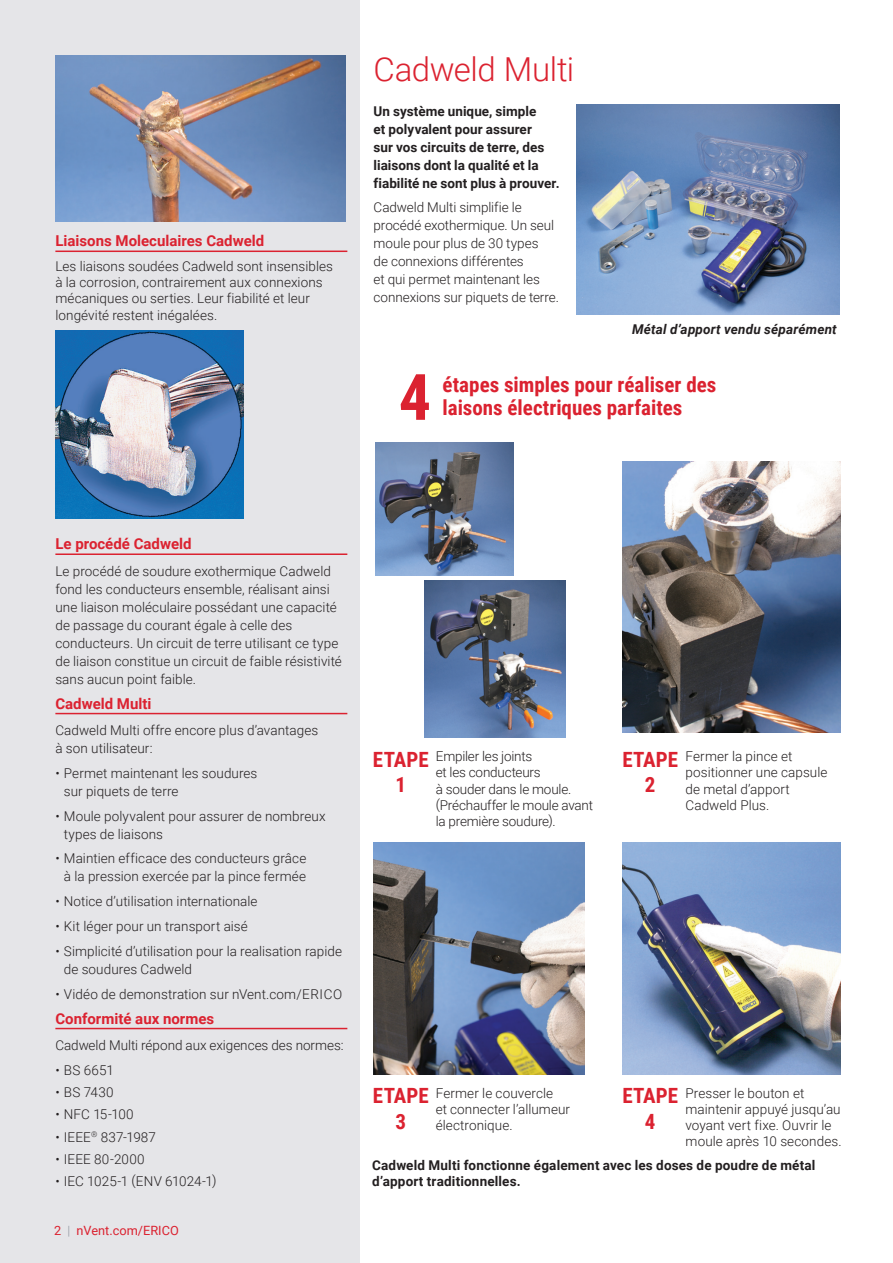
<style>
.page{position:relative;width:893px;height:1263px;background:#fff}
.page>*{position:absolute;margin:0;border:0;box-sizing:border-box;transform-origin:0 0}
.t1{font:700 64.05px "Roboto Condensed";color:#db2230}
.t2{font:300 33px "Roboto";letter-spacing:-.015em;color:#db2230}
.t3{font:700 21px/25.2px "Roboto Condensed";color:#db2230;text-align:center}
.t4{font:700 15px "Roboto";color:#db2230}
.t5{font:300 13.5px/18px "Roboto";letter-spacing:.005em;color:#231f20}
.t6{font:700 13.5px/18px "Roboto";letter-spacing:.005em;color:#231f20}
.t7{font:300 13.5px/16.2px "Roboto";letter-spacing:-.015em;color:#231f20}
.t8{font:italic 700 13.5px "Roboto";letter-spacing:.015em;color:#231f20}
.t9{font:12.75px "Roboto";color:#db2230}
.s1{font-weight:300;color:#8f959e}
</style>
<div class="page">
<div style="left:0;top:0;width:359px;height:1263px;background:#e5e5e8"></div>
<img style="left:622px;top:462px;width:218px;height:271px">
<img style="left:622px;top:842px;width:218px;height:232px">
<img style="left:576px;top:104px;width:263px;height:211px">
<img style="left:376px;top:442px;width:137px;height:133px">
<img style="left:424px;top:580px;width:142px;height:158px">
<img style="left:55px;top:55px;width:291px;height:166px">
<hr style="left:55px;top:251px;width:292px;height:1px;background:#db2230">
<img style="left:55px;top:331px;width:188px;height:188px">
<hr style="left:55px;top:553px;width:292px;height:2px;background:#db2230">
<hr style="left:55px;top:713px;width:292px;height:1px;background:#db2230">
<hr style="left:55px;top:1028px;width:292px;height:1px;background:#db2230">
<img style="left:374px;top:842px;width:210px;height:232px">
<p class="t4" style="left:55px;top:230px;width:210px">Liaisons Moleculaires Cadweld</p>
<p class="t5" style="left:55px;top:258px;width:279px;line-height:16.2px">Les liaisons soudées Cadweld sont insensibles à la corrosion, contrairement aux connexions mécaniques ou serties. Leur fiabilité et leur longévité restent inégalées.</p>
<h2 class="t2" style="left:374px;top:46px;width:202px">Cadweld Multi</h2>
<p class="t6" style="left:374px;top:101px;width:188px">Un système unique, simple<br>et polyvalent pour assurer<br>sur vos circuits de terre, des liaisons dont la qualité et la fiabilité ne sont plus à prouver.</p>
<p class="t5" style="left:374px;top:198px;width:187px">Cadweld Multi simplifie le procédé exothermique. Un seul moule pour plus de 30 types<br>de connexions différentes<br>et qui permet maintenant les connexions sur piquets de terre.</p>
<p class="t8" style="left:632px;top:319px;width:206px">Métal d’apport vendu séparément</p>
<h1 class="t1" style="left:399px;top:352px;width:34px">4</h1>
<h3 class="t3" style="left:443px;top:371px;width:275px">étapes simples pour réaliser des</h3>
<h3 class="t3" style="left:443px;top:394px;width:241px">laisons électriques parfaites</h3>
<p class="t4" style="left:55px;top:533px;width:138px">Le procédé Cadweld</p>
<p class="t5" style="left:55px;top:561px;width:288px">Le procédé de soudure exothermique Cadweld fond les conducteurs ensemble, réalisant ainsi une liaison moléculaire possédant une capacité de passage du courant égale à celle des conducteurs. Un circuit de terre utilisant ce type de liaison constitue un circuit de faible résistivité sans aucun point faible.</p>
<p class="t4" style="left:55px;top:693px;width:98px">Cadweld Multi</p>
<p class="t5" style="left:55px;top:721px;width:264px">Cadweld Multi offre encore plus d’avantages à son utilisateur:</p>
<p class="t5" style="left:64px;top:763px;width:195px;text-indent:-9px">• Permet maintenant les soudures sur piquets de terre</p>
<p class="t5" style="left:64px;top:806px;width:263px;text-indent:-9px">• Moule polyvalent pour assurer de nombreux types de liaisons</p>
<p class="t5" style="left:55px;top:849px;width:252px;text-align:right">• Maintien efficace des conducteurs grâce à la pression exercée par la pince fermée</p>
<p class="t5" style="left:55px;top:892px;width:204px">• Notice d’utilisation internationale</p>
<p class="t5" style="left:55px;top:917px;width:194px">• Kit léger pour un transport aisé</p>
<p class="t5" style="left:64px;top:941px;width:280px;text-indent:-9px">• Simplicité d’utilisation pour la realisation rapide de soudures Cadweld</p>
<p class="t5" style="left:55px;top:984px;width:288px">• Vidéo de demonstration sur nVent.com/ERICO</p>
<p class="t4" style="left:55px;top:1008px;width:160px">Conformité aux normes</p>
<p class="t5" style="left:55px;top:1036px;width:290px">Cadweld Multi répond aux exigences des normes:</p>
<p class="t5" style="left:55px;top:1060px;width:60px">• BS 6651</p>
<p class="t5" style="left:55px;top:1083px;width:60px">• BS 7430</p>
<p class="t5" style="left:55px;top:1105px;width:80px">• NFC 15-100</p>
<p class="t5" style="left:55px;top:1127px;width:102px">• IEEE<sup>®</sup> 837-1987</p>
<p class="t5" style="left:55px;top:1149px;width:91px">• IEEE 80-2000</p>
<p class="t5" style="left:55px;top:1172px;width:163px">• IEC 1025-1 (ENV 61024-1)</p>
<p class="t9" style="left:54px;top:1221px;width:126px">2 <span class="s1">|</span> nVent.com/ERICO</p>
<h3 class="t3" style="left:373px;top:746px;width:57px">ETAPE<br>1</h3>
<p class="t7" style="left:436px;top:748px;width:159px">Empiler les joints<br>et les conducteurs<br>à souder dans le moule. (Préchauffer le moule avant la première soudure).</p>
<h3 class="t3" style="left:622px;top:746px;width:57px">ETAPE<br>2</h3>
<p class="t5" style="left:686px;top:748px;width:143px;line-height:16.2px">Fermer la pince et positionner une capsule de metal d’apport<br>Cadweld Plus.</p>
<h3 class="t3" style="left:373px;top:1082px;width:57px">ETAPE<br>3</h3>
<p class="t5" style="left:436px;top:1084px;width:136px;line-height:16.2px">Fermer le couvercle<br>et connecter l’allumeur électronique.</p>
<h3 class="t3" style="left:622px;top:1082px;width:57px">ETAPE<br>4</h3>
<p class="t5" style="left:686px;top:1084px;width:158px;line-height:16.2px">Presser le bouton et maintenir appuyé jusqu’au voyant vert fixe. Ouvrir le moule après 10 secondes.</p>
<p class="t6" style="left:372px;top:1156px;width:445px;line-height:16.2px">Cadweld Multi fonctionne également avec les doses de poudre de métal d’apport traditionnelles.</p>
</div>
